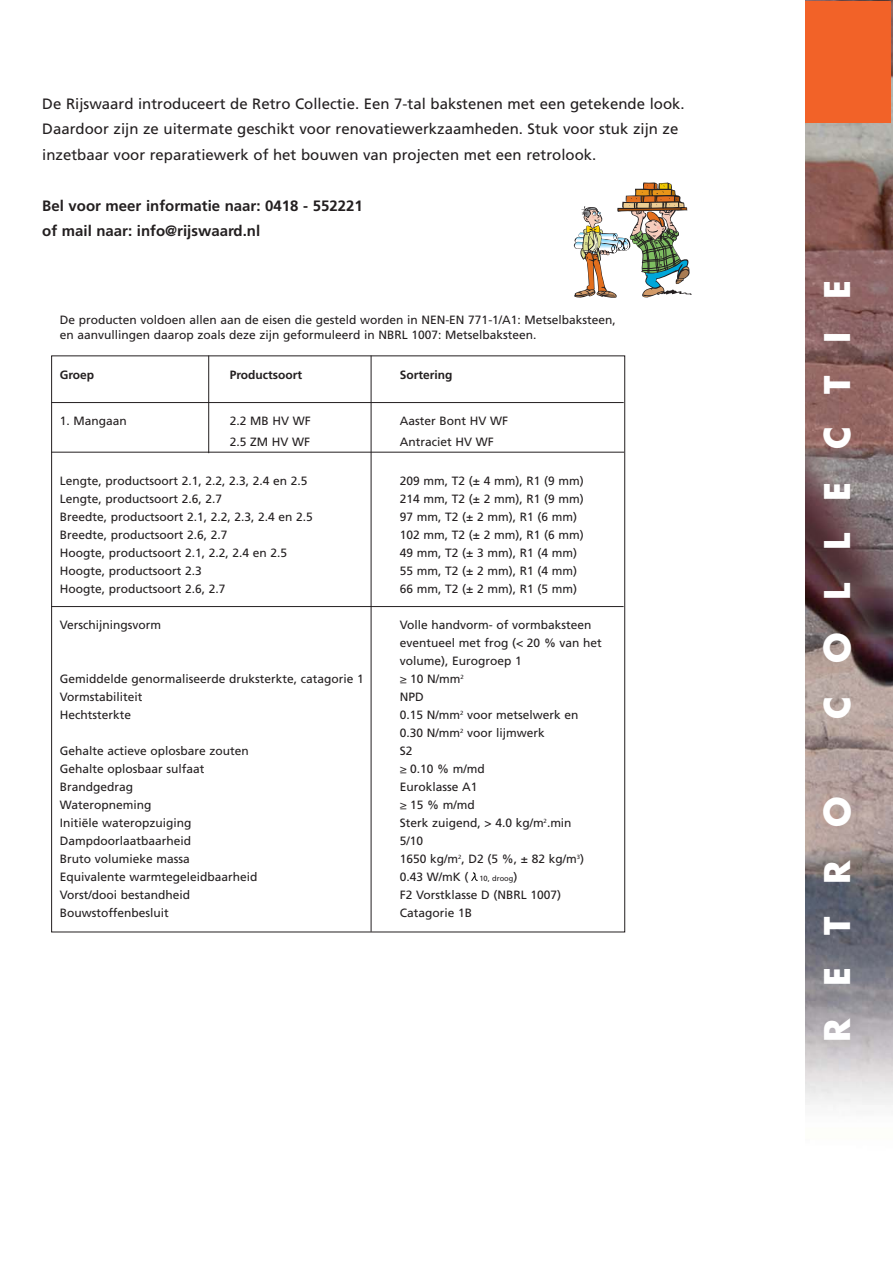
<style>
.page{position:relative;width:893px;height:1263px;background:#fff}
.page>*{position:absolute;margin:0;border:0;box-sizing:border-box;transform-origin:0 0}
.t1{font:700 34.5px "Futura";letter-spacing:.945em;color:#fff}
.t2{font:15px/25.5px "Frutiger";color:#231f20}
.t3{font:700 15px/25.5px "Frutiger";color:#231f20}
.t4{font:12px/18px "Frutiger";color:#231f20}
.t5{font:700 12px "Frutiger";color:#231f20}
.s1{font-family:"Helvetica Neue"}
.s2{font-size:7.5px}
</style>
<div class="page">
<img style="left:806px;top:1px;width:86px;height:1106px">
<div style="left:806px;top:1px;width:85px;height:122px;background:#f26228"></div>
<hr style="left:371px;top:356px;width:1px;height:576px;background:#231f20">
<hr style="left:208px;top:356px;width:1px;height:97px;background:#231f20">
<hr style="left:51px;top:402px;width:573px;height:1px;background:#231f20">
<hr style="left:51px;top:606px;width:573px;height:1px;background:#231f20">
<hr style="left:51px;top:452px;width:573px;height:1px;background:#231f20">
<svg style="left:471px;top:872px;width:7px;height:9px"></svg>
<img style="left:574px;top:182px;width:118px;height:116px">
<p class="t2" style="left:42px;top:92px;width:644px">De Rijswaard introduceert de Retro Collectie. Een 7-tal bakstenen met een getekende look.<br>Daardoor zijn ze uitermate geschikt voor renovatiewerkzaamheden. Stuk voor stuk zijn ze inzetbaar voor reparatiewerk of het bouwen van projecten met een retrolook.</p>
<p class="t3" style="left:42px;top:194px;width:322px">Bel voor meer informatie naar: 0418 - 552221 of mail naar: info@rijswaard.nl</p>
<p class="t4" style="left:60px;top:314px;width:558px;line-height:14.4px">De producten voldoen allen aan de eisen die gesteld worden in NEN-EN 771-1/A1: Metselbaksteen, en aanvullingen daarop zoals deze zijn geformuleerd in NBRL 1007: Metselbaksteen.</p>
<p class="t5" style="left:60px;top:370px;width:36px">Groep</p>
<p class="t5" style="left:230px;top:370px;width:74px">Productsoort</p>
<p class="t5" style="left:400px;top:370px;width:54px">Sortering</p>
<p class="t4" style="left:60px;top:413px;width:68px">1. Mangaan</p>
<p class="t4" style="left:230px;top:413px;width:82px">2.2 MB HV WF</p>
<p class="t4" style="left:400px;top:413px;width:110px">Aaster Bont HV WF</p>
<p class="t4" style="left:230px;top:434px;width:82px">2.5 ZM HV WF</p>
<p class="t4" style="left:400px;top:434px;width:95px">Antraciet HV WF</p>
<p class="t4" style="left:60px;top:473px;width:249px">Lengte, productsoort 2.1, 2.2, 2.3, 2.4 en 2.5</p>
<p class="t4" style="left:400px;top:473px;width:185px">209 mm, T2 (± 4 mm), R1 (9 mm)</p>
<p class="t4" style="left:60px;top:491px;width:164px">Lengte, productsoort 2.6, 2.7</p>
<p class="t4" style="left:400px;top:491px;width:185px">214 mm, T2 (± 2 mm), R1 (9 mm)</p>
<p class="t4" style="left:60px;top:509px;width:254px">Breedte, productsoort 2.1, 2.2, 2.3, 2.4 en 2.5</p>
<p class="t4" style="left:400px;top:509px;width:179px">97 mm, T2 (± 2 mm), R1 (6 mm)</p>
<p class="t4" style="left:60px;top:527px;width:169px">Breedte, productsoort 2.6, 2.7</p>
<p class="t4" style="left:400px;top:527px;width:185px">102 mm, T2 (± 2 mm), R1 (6 mm)</p>
<p class="t4" style="left:60px;top:545px;width:229px">Hoogte, productsoort 2.1, 2.2, 2.4 en 2.5</p>
<p class="t4" style="left:400px;top:545px;width:179px">49 mm, T2 (± 3 mm), R1 (4 mm)</p>
<p class="t4" style="left:60px;top:563px;width:143px">Hoogte, productsoort 2.3</p>
<p class="t4" style="left:400px;top:563px;width:179px">55 mm, T2 (± 2 mm), R1 (4 mm)</p>
<p class="t4" style="left:60px;top:581px;width:167px">Hoogte, productsoort 2.6, 2.7</p>
<p class="t4" style="left:400px;top:581px;width:179px">66 mm, T2 (± 2 mm), R1 (5 mm)</p>
<p class="t4" style="left:60px;top:617px;width:103px">Verschijningsvorm</p>
<p class="t4" style="left:400px;top:617px;width:204px">Volle handvorm- of vormbaksteen eventueel met frog (&lt; 20 % van het volume), Eurogroep 1</p>
<p class="t4" style="left:60px;top:671px;width:305px">Gemiddelde genormaliseerde druksterkte, catagorie 1</p>
<p class="t4" style="left:400px;top:671px;width:65px"><span class="s1">≥</span> 10 N/mm<sup>2</sup></p>
<p class="t4" style="left:60px;top:689px;width:84px">Vormstabiliteit</p>
<p class="t4" style="left:400px;top:689px;width:25px">NPD</p>
<p class="t4" style="left:60px;top:707px;width:73px">Hechtsterkte</p>
<p class="t4" style="left:400px;top:707px;width:180px">0.15 N/mm<sup>2</sup> voor metselwerk en<br>0.30 N/mm<sup>2</sup> voor lijmwerk</p>
<p class="t4" style="left:60px;top:743px;width:190px">Gehalte actieve oplosbare zouten</p>
<p class="t4" style="left:400px;top:743px;width:14px">S2</p>
<p class="t4" style="left:60px;top:761px;width:146px">Gehalte oplosbaar sulfaat</p>
<p class="t4" style="left:400px;top:761px;width:86px"><span class="s1">≥</span> 0.10 % m/md</p>
<p class="t4" style="left:60px;top:779px;width:75px">Brandgedrag</p>
<p class="t4" style="left:400px;top:779px;width:79px">Euroklasse A1</p>
<p class="t4" style="left:60px;top:797px;width:93px">Wateropneming</p>
<p class="t4" style="left:400px;top:797px;width:76px"><span class="s1">≥</span> 15 % m/md</p>
<p class="t4" style="left:60px;top:815px;width:133px">Initiële wateropzuiging</p>
<p class="t4" style="left:400px;top:815px;width:173px">Sterk zuigend, &gt; 4.0 kg/m<sup>2</sup>.min</p>
<p class="t4" style="left:60px;top:833px;width:133px">Dampdoorlaatbaarheid</p>
<p class="t4" style="left:400px;top:833px;width:25px">5/10</p>
<p class="t4" style="left:60px;top:851px;width:131px">Bruto volumieke massa</p>
<p class="t4" style="left:400px;top:851px;width:186px">1650 kg/m<sup>2</sup>, D2 (5 %, ± 82 kg/m<sup>3</sup>)</p>
<p class="t4" style="left:60px;top:869px;width:199px">Equivalente warmtegeleidbaarheid</p>
<p class="t4" style="left:400px;top:869px;width:119px">0.43 W/mK ( <span class="s2">10, droog</span>)</p>
<p class="t4" style="left:60px;top:887px;width:132px">Vorst/dooi bestandheid</p>
<p class="t4" style="left:400px;top:887px;width:163px">F2 Vorstklasse D (NBRL 1007)</p>
<p class="t4" style="left:60px;top:905px;width:111px">Bouwstoffenbesluit</p>
<p class="t4" style="left:400px;top:905px;width:74px">Catagorie 1B</p>
<h1 class="t1" style="left:821px;top:719px;width:440px;rotate:-90deg">COLLECTIE</h1>
<h1 class="t1" style="left:821px;top:1042px;width:247px;rotate:-90deg">RETRO</h1>
</div>
